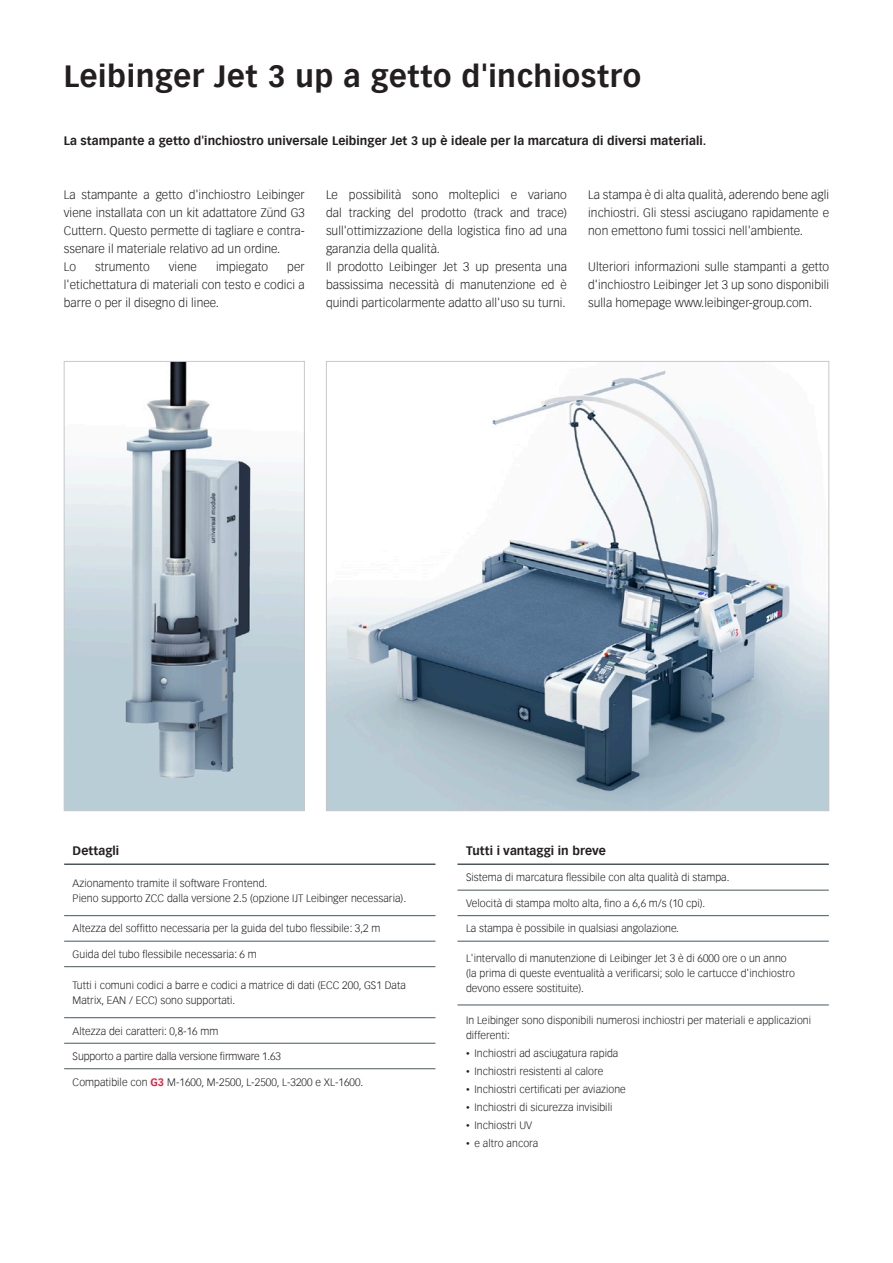
<style>
.page{position:relative;width:893px;height:1263px;background:#fff}
.page>*{position:absolute;margin:0;border:0;box-sizing:border-box;transform-origin:0 0}
.pri_01_headline{font:700 30px "Vectora Com";letter-spacing:.02em;color:#231f20}
.pri_03_body_text{font:300 12px/18px "Vectora Com";letter-spacing:.005em;color:#231f20;text-align:justify}
.pri_02_sub_headline{font:700 12px "Vectora Com";letter-spacing:.005em;color:#231f20}
.pri_04_table_header{font:700 12px "Vectora Com";letter-spacing:.005em;color:#231f20}
.pri_04_table_text{font:300 10.5px/15px "Vectora Com";letter-spacing:.005em;color:#231f20}
.s1{font-weight:700;color:#ed1a3a}
.s2{font-family:"Arial Unicode MS";font-weight:400}
</style>
<div class="page">
<img style="left:66px;top:363px;width:237px;height:446px">
<div style="left:64px;top:361px;width:241px;height:450px;border:1px solid #c7c8ca"></div>
<img style="left:328px;top:370px;width:499px;height:439px">
<hr style="left:457px;top:890px;width:372px;height:1px;background:#455760">
<hr style="left:457px;top:915px;width:372px;height:1px;background:#455760">
<hr style="left:457px;top:941px;width:372px;height:1px;background:#455760">
<hr style="left:457px;top:1004px;width:372px;height:1px;background:#455760">
<hr style="left:457px;top:863px;width:372px;height:2px;background:#455760">
<hr style="left:64px;top:915px;width:371px;height:1px;background:#455760">
<hr style="left:64px;top:941px;width:371px;height:1px;background:#455760">
<hr style="left:64px;top:966px;width:371px;height:1px;background:#455760">
<hr style="left:64px;top:1017px;width:371px;height:1px;background:#455760">
<hr style="left:64px;top:863px;width:371px;height:2px;background:#455760">
<hr style="left:64px;top:1043px;width:371px;height:1px;background:#4d585f">
<hr style="left:64px;top:1068px;width:371px;height:1px;background:#4d585f">
<p class="pri_01_headline" style="left:64px;top:58px;width:579px">Leibinger Jet 3 up a getto d'inchiostro</p>
<p class="pri_02_sub_headline" style="left:64px;top:133px;width:644px">La stampante a getto d'inchiostro universale Leibinger Jet 3 up è ideale per la marcatura di diversi materiali.</p>
<p class="pri_03_body_text" style="left:64px;top:186px;width:242px">La stampante a getto d'inchiostro Leibinger viene installata con un kit adattatore Zünd G3<br>Cuttern. Questo permette di tagliare e contra&shy;ssenare il materiale relativo ad un ordine.</p>
<p class="pri_03_body_text" style="left:64px;top:258px;width:14px">Lo</p>
<p class="pri_03_body_text" style="left:95px;top:258px;width:56px">strumento</p>
<p class="pri_03_body_text" style="left:169px;top:258px;width:30px">viene</p>
<p class="pri_03_body_text" style="left:216px;top:258px;width:54px">impiegato</p>
<p class="pri_03_body_text" style="left:64px;top:258px;width:242px;text-indent:224px">per l'etichettatura di materiali con testo e codici a barre o per il disegno di linee.</p>
<p class="pri_03_body_text" style="left:326px;top:186px;width:242px">Le possibilità sono molteplici e variano dal tracking del prodotto (track and trace) sull'ottimizzazione della logistica fino ad una garanzia della qualità.</p>
<p class="pri_03_body_text" style="left:326px;top:258px;width:242px">Il prodotto Leibinger Jet 3 up presenta una bassissima necessità di manutenzione ed è quindi particolarmente adatto all'uso su turni.</p>
<p class="pri_03_body_text" style="left:588px;top:186px;width:242px">La stampa è di alta qualità, aderendo bene agli inchiostri. Gli stessi asciugano rapidamente e non emettono fumi tossici nell'ambiente.</p>
<p class="pri_03_body_text" style="left:588px;top:258px;width:242px">Ulteriori informazioni sulle stampanti a getto d'inchiostro Leibinger Jet 3 up sono disponibili sulla homepage www.leibinger-group.com.</p>
<p class="pri_04_table_header" style="left:73px;top:844px;width:48px">Dettagli</p>
<p class="pri_04_table_text" style="left:73px;top:875px;width:196px">Azionamento tramite il software Frontend.</p>
<p class="pri_04_table_text" style="left:73px;top:890px;width:335px">Pieno supporto ZCC dalla versione 2.5 (opzione IJT Leibinger necessaria).</p>
<p class="pri_04_table_text" style="left:73px;top:921px;width:309px">Altezza del soffitto necessaria per la guida del tubo flessibile: 3,2 m</p>
<p class="pri_04_table_text" style="left:73px;top:947px;width:186px">Guida del tubo flessibile necessaria: 6 m</p>
<p class="pri_04_table_text" style="left:73px;top:977px;width:335px">Tutti i comuni codici a barre e codici a matrice di dati (ECC 200, GS1 Data<br>Matrix, EAN / ECC) sono supportati.</p>
<p class="pri_04_table_text" style="left:73px;top:1023px;width:147px">Altezza dei caratteri: 0,8-16 mm</p>
<p class="pri_04_table_text" style="left:73px;top:1049px;width:210px">Supporto a partire dalla versione firmware 1.63</p>
<p class="pri_04_table_text" style="left:73px;top:1074px;width:292px">Compatibile con <span class="s1">G3</span> M-1600, M-2500, L-2500, L-3200 e XL-1600.</p>
<p class="pri_04_table_header" style="left:466px;top:844px;width:142px">Tutti i vantaggi in breve</p>
<p class="pri_04_table_text" style="left:466px;top:870px;width:265px">Sistema di marcatura flessibile con alta qualità di stampa.</p>
<p class="pri_04_table_text" style="left:466px;top:896px;width:241px">Velocità di stampa molto alta, fino a 6,6 m/s (10 cpi).</p>
<p class="pri_04_table_text" style="left:466px;top:921px;width:214px">La stampa è possibile in qualsiasi angolazione.</p>
<p class="pri_04_table_text" style="left:466px;top:951px;width:330px">L'intervallo di manutenzione di Leibinger Jet 3 è di 6000 ore o un anno (la prima di queste eventualità a verificarsi; solo le cartucce d'inchiostro devono essere sostituite).</p>
<p class="pri_04_table_text" style="left:466px;top:1013px;width:347px">In Leibinger sono disponibili numerosi inchiostri per materiali e applicazioni differenti:</p>
<p class="pri_04_table_text" style="left:466px;top:1046px;width:154px"><span class="s2">•</span> Inchiostri ad asciugatura rapida</p>
<p class="pri_04_table_text" style="left:466px;top:1064px;width:139px"><span class="s2">•</span> Inchiostri resistenti al calore</p>
<p class="pri_04_table_text" style="left:466px;top:1082px;width:161px"><span class="s2">•</span> Inchiostri certificati per aviazione</p>
<p class="pri_04_table_text" style="left:466px;top:1100px;width:148px"><span class="s2">•</span> Inchiostri di sicurezza invisibili</p>
<p class="pri_04_table_text" style="left:466px;top:1118px;width:68px"><span class="s2">•</span> Inchiostri UV</p>
<p class="pri_04_table_text" style="left:466px;top:1136px;width:74px"><span class="s2">•</span> e altro ancora</p>
</div>
